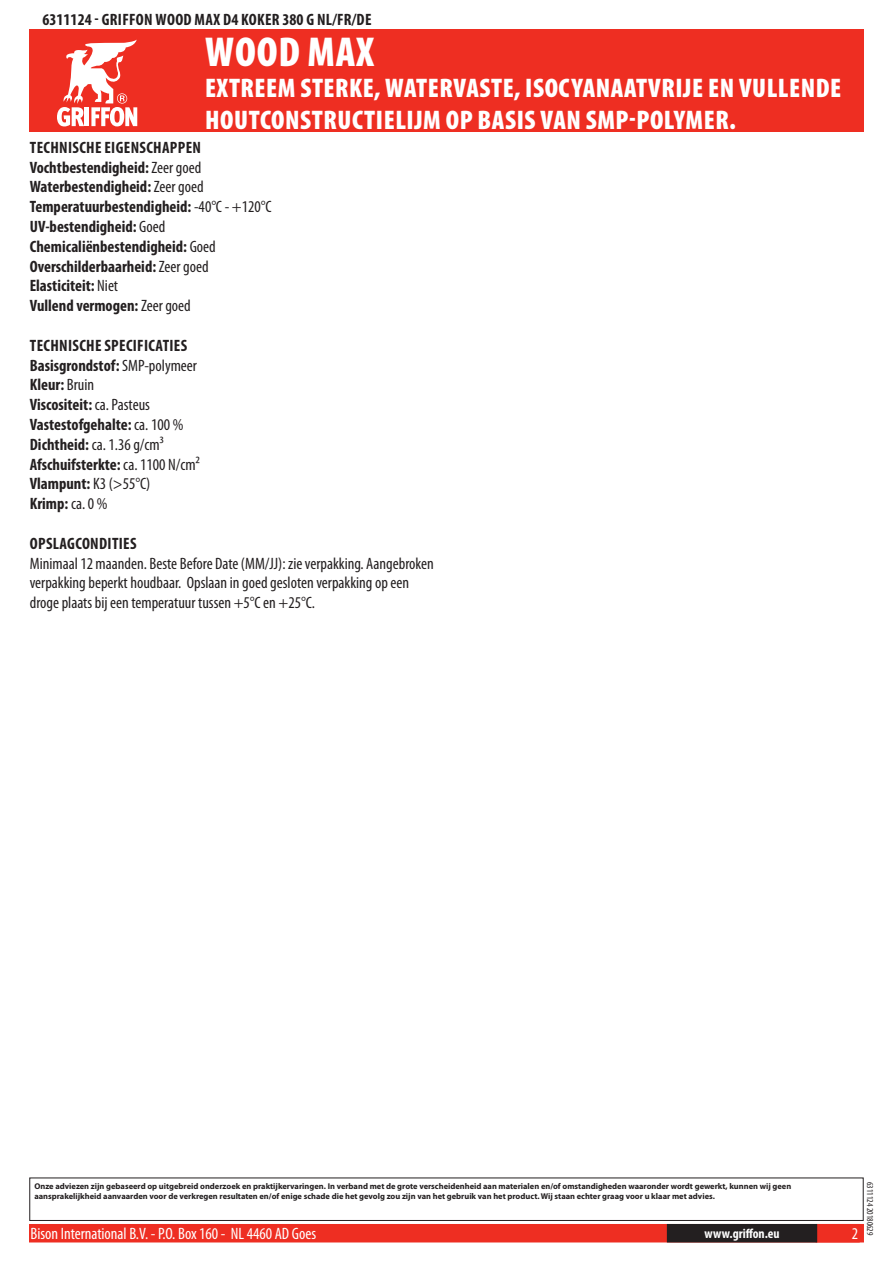
<style>
.page{position:relative;width:893px;height:1263px;background:#fff}
.page>*{position:absolute;margin:0;border:0;box-sizing:border-box;transform-origin:0 0}
.t1{font:900 condensed 42px "Myriad Pro";color:#fff}
.t2{font:900 condensed 27px/32.4px "Myriad Pro";letter-spacing:.02em;color:#fff}
.t3{font:700 condensed 16.5px/19.8px "Myriad Pro";letter-spacing:.02em;color:#231f20}
.t4{font:700 condensed 16.5px/19.8px "Myriad Pro";color:#231f20}
.t5{font:condensed 16.5px/19.8px "Myriad Pro";color:#231f20}
.t6{font:condensed 16.5px "Myriad Pro";color:#fff}
.t7{font:700 condensed 13.5px "Myriad Pro";color:#fff}
.t8{font:condensed 9px "Myriad Pro";color:#231f20}
.t9{font:700 8.4px/10.1px "Myriad Pro";color:#231f20}
.s1{font-weight:400}
</style>
<div class="page">
<div style="left:30px;top:1225px;width:833px;height:17px;background:#ee2e22"></div>
<div style="left:29px;top:1224px;width:835px;height:18px;border:2px solid #ee2e22"></div>
<div style="left:816px;top:1224px;width:44px;height:18px;border:2px solid #ee2e22"></div>
<div style="left:668px;top:1225px;width:148px;height:17px;background:#231f20"></div>
<div style="left:667px;top:1224px;width:150px;height:18px;border:2px solid #231f20"></div>
<div style="left:29px;top:1177px;width:835px;height:44px;border:1px solid #231f20"></div>
<div style="left:30px;top:30px;width:834px;height:102px;background:#ee2e22"></div>
<svg style="left:57px;top:39px;width:80px;height:87px"></svg>
<h3 class="t3" style="left:43px;top:9px;width:322px">6311124 - Griffon Wood Max D4 Koker 380 g NL/FR/DE</h3>
<h1 class="t1" style="left:205px;top:25px;width:170px">WOOD MAX</h1>
<h2 class="t2" style="left:205px;top:71px;width:635px">EXTREEM STERKE, WATERVASTE, ISOCYANAATVRIJE EN VULLENDE<br>HOUTCONSTRUCTIELIJM OP BASIS VAN SMP-POLYMER.</h2>
<p class="t4" style="left:30px;top:137px;width:243px">Technische eigenschappen<br>Vochtbestendigheid: <span class="s1">Zeer goed<br></span>Waterbestendigheid: <span class="s1">Zeer goed<br></span>Temperatuurbestendigheid: <span class="s1">-40°C - +120°C<br></span>UV-bestendigheid: <span class="s1">Goed<br></span>Chemicaliënbestendigheid: <span class="s1">Goed<br></span>Overschilderbaarheid: <span class="s1">Zeer goed<br></span>Elasticiteit: <span class="s1">Niet<br></span>Vullend vermogen: <span class="s1">Zeer goed</span></p>
<h3 class="t3" style="left:30px;top:335px;width:171px">Technische specificaties<br>Basisgrondstof: <span class="s1">SMP-polymeer<br></span>Kleur: <span class="s1">Bruin<br></span>Viscositeit: <span class="s1">ca. Pasteus<br></span>Vastestofgehalte: <span class="s1">ca. 100 %<br></span>Dichtheid: <span class="s1">ca. 1.36 g/cm³<br></span>Afschuifsterkte: <span class="s1">ca. 1100 N/cm²<br></span>Vlampunt: <span class="s1">K3 (&gt;55°C)<br></span>Krimp: <span class="s1">ca. 0 %</span></h3>
<h3 class="t3" style="left:30px;top:533px;width:108px">Opslagcondities</h3>
<h3 class="t5" style="left:30px;top:553px;width:405px">Minimaal 12 maanden. Beste Before Date (MM/JJ): zie verpakking. Aangebroken verpakking beperkt houdbaar. Opslaan in goed gesloten verpakking op een droge plaats bij een temperatuur tussen +5°C en +25°C.</h3>
<p class="t9" style="left:34px;top:1181px;width:758px">Onze adviezen zijn gebaseerd op uitgebreid onderzoek en praktijkervaringen. In verband met de grote verscheidenheid aan materialen en/of omstandigheden waaronder wordt gewerkt, kunnen wij geen aansprakelijkheid aanvaarden voor de verkregen resultaten en/of enige schade die het gevolg zou zijn van het gebruik van het product. Wij staan echter graag voor u klaar met advies.</p>
<h3 class="t6" style="left:31px;top:1224px;width:287px">Bison International B.V. - P.O. Box 160 - NL 4460 AD Goes</h3>
<h3 class="t7" style="left:704px;top:1225px;width:77px">www.griffon.eu</h3>
<h3 class="t6" style="left:852px;top:1224px;width:8px">2</h3>
<p class="t8" style="left:875px;top:1182px;width:55px;rotate:90deg">6311124 20180629</p>
</div>
